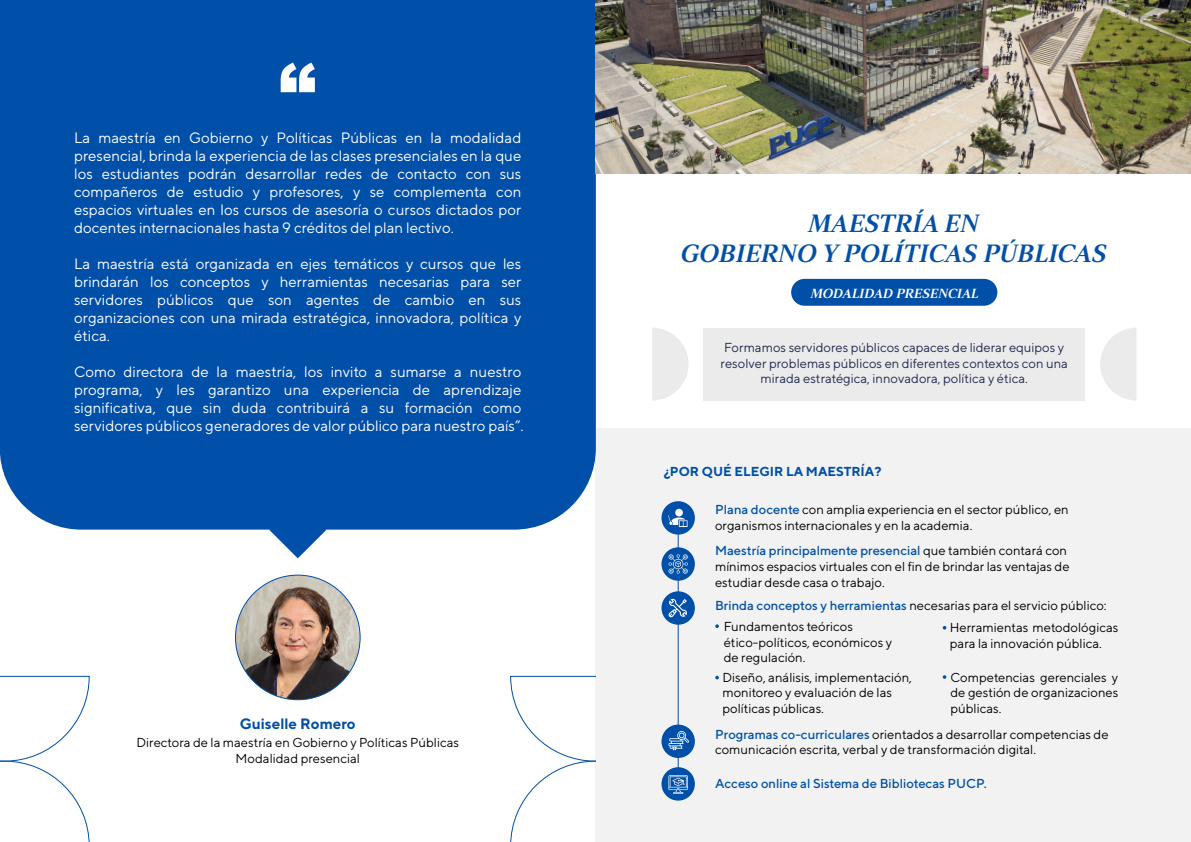
<style>
.page{position:relative;width:1191px;height:842px;background:#fff}
.page>*{position:absolute;margin:0;border:0;box-sizing:border-box;transform-origin:0 0}
.t1{font:25px/30px "Strato Pro Demi Bold It";color:#004fa8;text-align:center}
.t2{font:15px/18px "TT Norms";color:#fff;text-align:justify}
.t3{font:700 15px "TT Norms";color:#004fa8}
.t4{font:13.2px "Strato Pro Demi Bold It";color:#fff}
.t5{font:13px/15.6px "TT Norms";color:#000}
.t6{font:13px/15.6px "TT Norms";color:#1f2b4e;text-align:center}
.t7{font:500 13px "TT Norms";color:#004fa8}
.t8{font:700 13px "TT Norms";color:#004fa8}
.s1{font-weight:500;color:#004fa8}
</style>
<div class="page">
<div style="left:595px;top:428px;width:596px;height:414px;background:#f2f2f2"></div>
<div style="left:791px;top:279px;width:206px;height:27px;background:#004fa8;border-radius:13px"></div>
<div style="left:703px;top:328px;width:381px;height:72px;background:#ebebeb"></div>
<svg style="left:1100px;top:328px;width:36px;height:72px"></svg>
<svg style="left:652px;top:328px;width:36px;height:72px"></svg>
<div style="left:0;top:0;width:596px;height:530px;background:#004fa8"></div>
<img style="left:595px;top:0;width:596px;height:173px">
<div style="left:661px;top:547px;width:34px;height:34px;background:#004fa8;border-radius:50%"></div>
<div style="left:661px;top:501px;width:34px;height:34px;background:#004fa8;border-radius:50%"></div>
<div style="left:661px;top:591px;width:34px;height:34px;background:#004fa8;border-radius:50%"></div>
<div style="left:661px;top:724px;width:34px;height:34px;background:#004fa8;border-radius:50%"></div>
<div style="left:661px;top:767px;width:34px;height:34px;background:#004fa8;border-radius:50%"></div>
<img style="left:235px;top:575px;width:125px;height:125px;border-radius:62px">
<svg style="left:715px;top:624px;width:4px;height:4px"></svg>
<svg style="left:715px;top:676px;width:4px;height:3px"></svg>
<svg style="left:942px;top:675px;width:4px;height:4px"></svg>
<svg style="left:0;top:675px;width:90px;height:167px"></svg>
<svg style="left:510px;top:675px;width:85px;height:167px"></svg>
<hr style="left:677px;top:509px;width:1px;height:281px;background:#004fa8">
<svg style="left:668px;top:598px;width:19px;height:19px"></svg>
<svg style="left:668px;top:731px;width:21px;height:19px"></svg>
<svg style="left:668px;top:775px;width:20px;height:19px"></svg>
<svg style="left:668px;top:554px;width:20px;height:20px"></svg>
<svg style="left:269px;top:501px;width:57px;height:57px"></svg>
<div style="left:675px;top:509px;width:8px;height:7px;background:#fff;border-radius:50%"></div>
<svg style="left:668px;top:515px;width:19px;height:12px"></svg>
<svg style="left:281px;top:63px;width:34px;height:29px"></svg>
<p class="t2" style="left:74px;top:128px;width:449px">La maestría en Gobierno y Políticas Públicas en la modalidad presencial, brinda la experiencia de las clases presenciales en la que los estudiantes podrán desarrollar redes de contacto con sus compañeros de estudio y profesores, y se complementa con espacios virtuales en los cursos de asesoría o cursos dictados por docentes internacionales hasta 9 créditos del plan lectivo.</p>
<p class="t2" style="left:74px;top:254px;width:449px">La maestría está organizada en ejes temáticos y cursos que les brindarán los conceptos y herramientas necesarias para ser servidores públicos que son agentes de cambio en sus organizaciones con una mirada estratégica, innovadora, política y ética.</p>
<p class="t2" style="left:74px;top:362px;width:451px;text-align:left">Como directora de la maestría, los invito a sumarse a nuestro programa, y les garantizo una experiencia de aprendizaje significativa, que sin duda contribuirá a su formación como servidores públicos generadores de valor público para nuestro país”.</p>
<p class="t3" style="left:240px;top:714px;width:118px">Guiselle Romero</p>
<p class="t5" style="left:136px;top:734px;width:324px;text-align:center">Directora de la maestría en Gobierno y Políticas Públicas<br>Modalidad presencial</p>
<h1 class="t1" style="left:680px;top:208px;width:427px">MAESTRÍA EN<br>GOBIERNO Y POLÍTICAS PÚBLICAS</h1>
<p class="t4" style="left:810px;top:285px;width:170px">MODALIDAD PRESENCIAL</p>
<p class="t6" style="left:720px;top:339px;width:349px">Formamos servidores públicos capaces de liderar equipos y resolver problemas públicos en diferentes contextos con una mirada estratégica, innovadora, política y ética.</p>
<p class="t8" style="left:663px;top:463px;width:219px">¿POR QUÉ ELEGIR LA MAESTRÍA?</p>
<p class="t5" style="left:715px;top:502px;width:355px"><span class="s1">Plana docente</span> con amplia experiencia en el sector público, en organismos internacionales y en la academia.</p>
<p class="t5" style="left:715px;top:543px;width:356px"><span class="s1">Maestría principalmente presencial</span> que también contará con mínimos espacios virtuales con el fin de brindar las ventajas de estudiar desde casa o trabajo.</p>
<p class="t5" style="left:715px;top:598px;width:393px"><span class="s1">Brinda conceptos y herramientas</span> necesarias para el servicio público:</p>
<p class="t5" style="left:723px;top:618px;width:170px">Fundamentos teóricos ético-políticos, económicos y de regulación.</p>
<p class="t5" style="left:722px;top:669px;width:191px">Diseño, análisis, implementación, monitoreo y evaluación de las políticas públicas.</p>
<p class="t5" style="left:949px;top:619px;width:170px">Herramientas metodológicas para la innovación pública.</p>
<p class="t5" style="left:950px;top:669px;width:169px;text-align:justify">Competencias gerenciales y de gestión de organizaciones públicas.</p>
<p class="t5" style="left:715px;top:726px;width:395px"><span class="s1">Programas co-curriculares</span> orientados a desarrollar competencias de comunicación escrita, verbal y de transformación digital.</p>
<p class="t7" style="left:715px;top:775px;width:273px">Acceso online al Sistema de Bibliotecas PUCP.</p>
</div>
